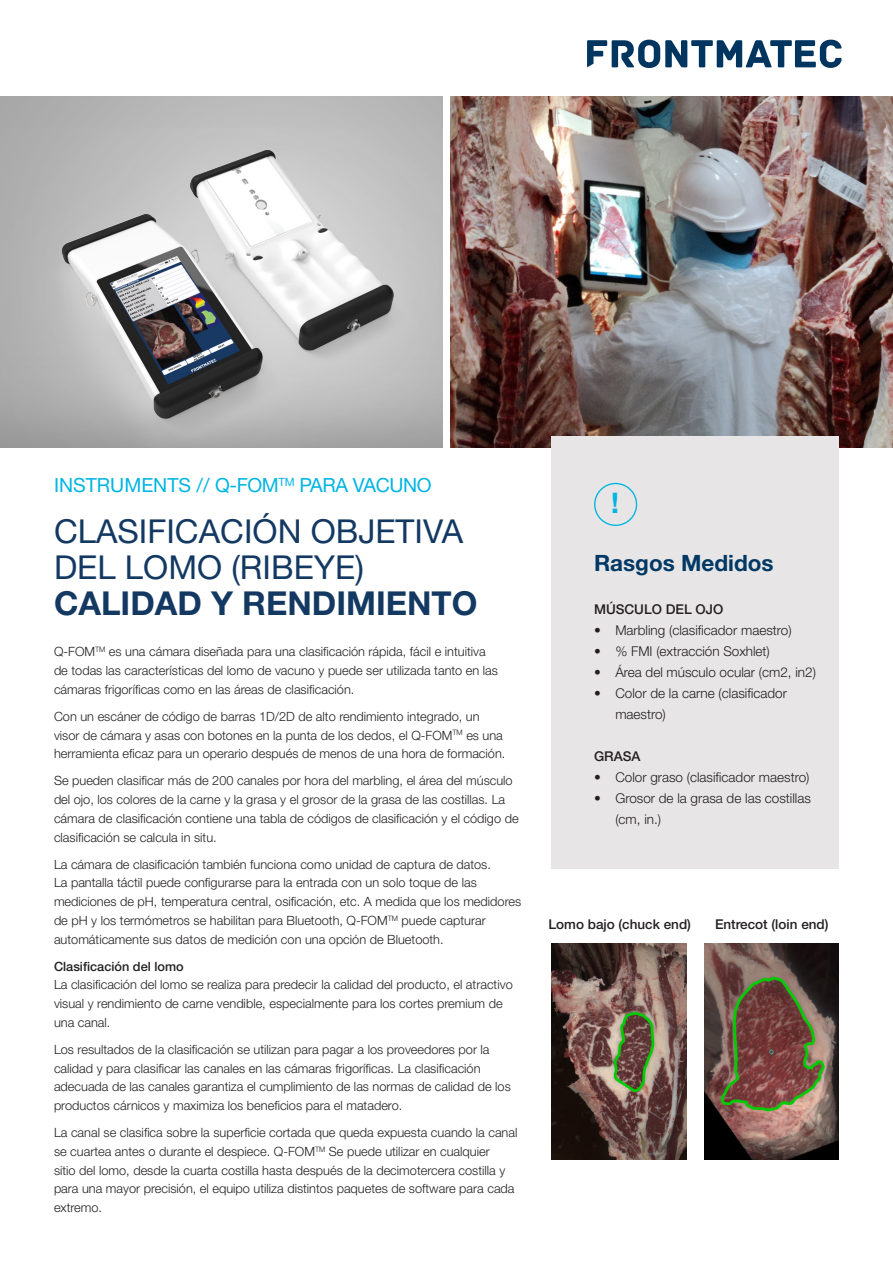
<style>
.page{position:relative;width:893px;height:1263px;background:#fff}
.page>*{position:absolute;margin:0;border:0;box-sizing:border-box;transform-origin:0 0}
.t1{font:33px/36px "Helvetica Neue LT Std";color:#133963}
.t2{font:700 33px "Helvetica Neue LT Std";color:#133963}
.t3{font:700 28.35px "Helvetica Neue LT Std";color:#00b5e2}
.t4{font:700 22.5px "Helvetica Neue LT Std";color:#003865}
.t5{font:19.5px "Helvetica Neue LT Std";letter-spacing:-.01em;color:#00b5e2}
.t6{font:300 13.5px/21px "Helvetica Neue LT Std";color:#231f20}
.t7{font:500 13.5px "Helvetica Neue LT Std";color:#231f20}
.t8{font:300 12.75px/18.8px "Helvetica Neue LT Std";color:#231f20}
.t9{font:500 12.75px "Helvetica Neue LT Std";color:#231f20}
</style>
<div class="page">
<img style="left:450px;top:97px;width:443px;height:350px">
<svg style="left:587px;top:40px;width:255px;height:28px"></svg>
<div style="left:552px;top:436px;width:287px;height:432px;background:#e7e5e5"></div>
<div style="left:594px;top:483px;width:43px;height:43px;border:1px solid #00b6e2;border-radius:50%"></div>
<img style="left:0;top:128px;width:443px;height:319px">
<img style="left:552px;top:943px;width:134px;height:216px">
<img style="left:705px;top:943px;width:134px;height:216px">
<p class="t5" style="left:54px;top:474px;width:379px">INSTRUMENTS // Q-FOM<sup>TM</sup> PARA VACUNO</p>
<p class="t1" style="left:54px;top:513px;width:411px">CLASIFICACIÓN OBJETIVA<br>DEL LOMO (RIBEYE)</p>
<p class="t2" style="left:54px;top:583px;width:425px">CALIDAD Y RENDIMIENTO</p>
<p class="t8" style="left:54px;top:642px;width:446px">Q-FOM<sup>TM</sup> es una cámara diseñada para una clasificación rápida, fácil e intuitiva de todas las características del lomo de vacuno y puede ser utilizada tanto en las cámaras frigoríficas como en las áreas de clasificación.</p>
<p class="t8" style="left:54px;top:707px;width:453px">Con un escáner de código de barras 1D/2D de alto rendimiento integrado, un visor de cámara y asas con botones en la punta de los dedos, el Q-FOM<sup>TM</sup> es una herramienta eficaz para un operario después de menos de una hora de formación.</p>
<p class="t8" style="left:54px;top:771px;width:466px">Se pueden clasificar más de 200 canales por hora del marbling, el área del músculo del ojo, los colores de la carne y la grasa y el grosor de la grasa de las costillas. La cámara de clasificación contiene una tabla de códigos de clasificación y el código de clasificación se calcula in situ.</p>
<p class="t8" style="left:54px;top:854px;width:469px">La cámara de clasificación también funciona como unidad de captura de datos.<br>La pantalla táctil puede configurarse para la entrada con un solo toque de las mediciones de pH, temperatura central, osificación, etc. A medida que los medidores de pH y los termómetros se habilitan para Bluetooth, Q-FOM<sup>TM</sup> puede capturar automáticamente sus datos de medición con una opción de Bluetooth.</p>
<p class="t9" style="left:54px;top:958px;width:131px">Clasificación del lomo</p>
<p class="t8" style="left:54px;top:975px;width:460px">La clasificación del lomo se realiza para predecir la calidad del producto, el atractivo visual y rendimiento de carne vendible, especialmente para los cortes premium de una canal.</p>
<p class="t8" style="left:54px;top:1040px;width:458px">Los resultados de la clasificación se utilizan para pagar a los proveedores por la calidad y para clasificar las canales en las cámaras frigoríficas. La clasificación adecuada de las canales garantiza el cumplimiento de las normas de calidad de los productos cárnicos y maximiza los beneficios para el matadero.</p>
<p class="t8" style="left:54px;top:1123px;width:465px">La canal se clasifica sobre la superficie cortada que queda expuesta cuando la canal se cuartea antes o durante el despiece. Q-FOM<sup>TM</sup> Se puede utilizar en cualquier<br>sitio del lomo, desde la cuarta costilla hasta después de la decimotercera costilla y para una mayor precisión, el equipo utiliza distintos paquetes de software para cada extremo.</p>
<p class="t3" style="left:611px;top:486px;width:9px">!</p>
<p class="t4" style="left:594px;top:549px;width:181px">Rasgos Medidos</p>
<p class="t7" style="left:594px;top:601px;width:131px">MÚSCULO DEL OJO</p>
<p class="t6" style="left:594px;top:619px;width:199px">• Marbling (clasificador maestro)</p>
<p class="t6" style="left:594px;top:640px;width:177px">• % FMI (extracción Soxhlet)</p>
<p class="t6" style="left:594px;top:661px;width:223px">• Área del músculo ocular (cm2, in2)</p>
<p class="t6" style="left:615px;top:682px;width:173px;text-indent:-21px">• Color de la carne (clasificador maestro)</p>
<p class="t7" style="left:594px;top:748px;width:48px">GRASA</p>
<p class="t6" style="left:594px;top:766px;width:217px">• Color graso (clasificador maestro)</p>
<p class="t6" style="left:615px;top:787px;width:197px;text-indent:-21px">• Grosor de la grasa de las costillas (cm, in.)</p>
<p class="t7" style="left:548px;top:916px;width:144px">Lomo bajo (chuck end)</p>
<p class="t7" style="left:715px;top:916px;width:115px">Entrecot (loin end)</p>
</div>
